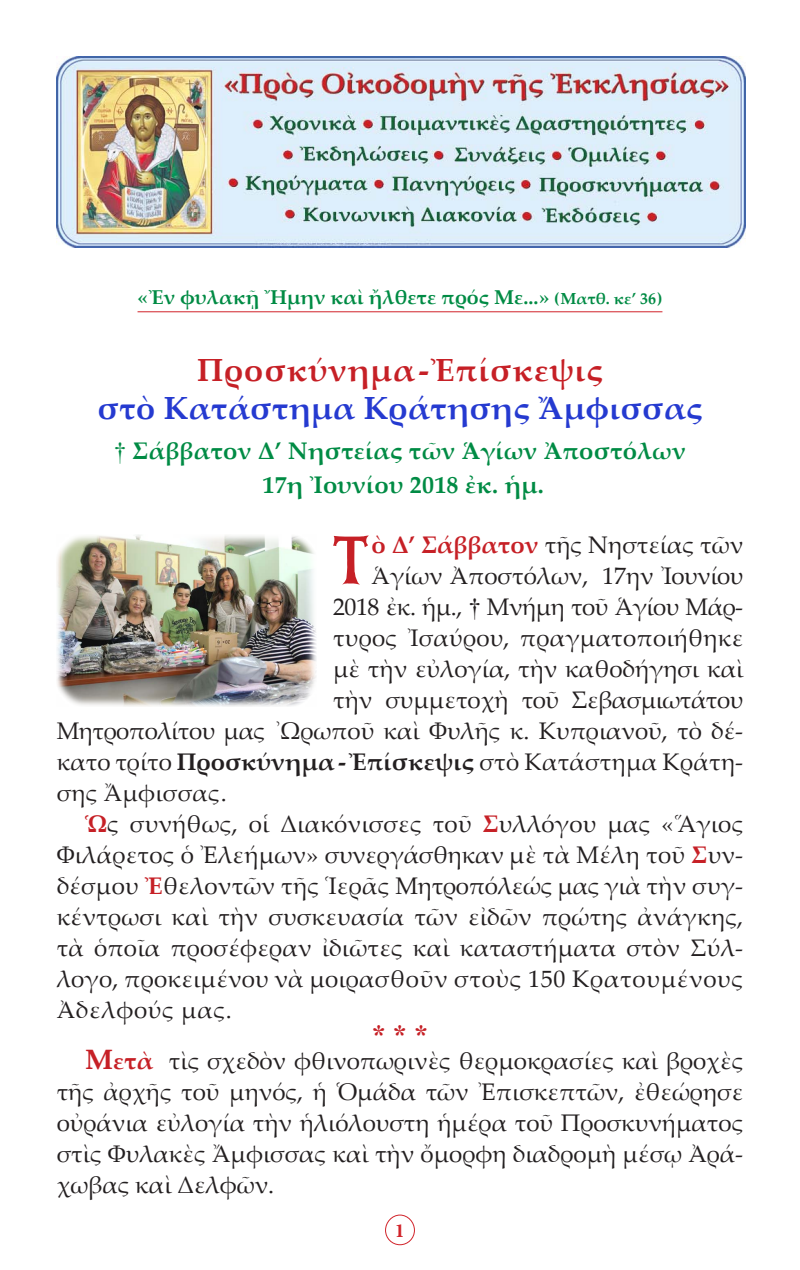
<style>
.page{position:relative;width:800px;height:1270px;background:#fff}
.page>*{position:absolute;margin:0;border:0;box-sizing:border-box;transform-origin:0 0}
.t1{font:68px "BYZIMAK";color:#c62026}
.t2{font:700 32px "Palatino Linotype";letter-spacing:.01em;color:#253ad0}
.t3{font:700 32px "Palatino Linotype";letter-spacing:.03em;color:#c62026}
.t4{font:28px "CTOS New Times Bold Test 1";color:#c62026}
.t5{font:24px/31px "Palatino Linotype";color:#231f20;text-align:justify}
.t6{font:24px "Palatino Linotype";letter-spacing:-.02em;color:#231f20}
.t7{font:700 24px "Palatino Linotype";letter-spacing:.01em;color:#008b44}
.t8{font:700 20px "Palatino Linotype";color:#008b44}
.t9{font:700 20px "Minion Pro";color:#d1232a}
.s1{font-size:16px}
.s2{font-family:"CTOS New Times Roman Test 1";font-weight:400}
.s3{font-weight:700;color:#c62026}
.s4{font-family:"CTOS New Times Roman Test 1"}
.s5{font-weight:700}
.s6{font-weight:700;font-size:28px;color:#c62026}
</style>
<div class="page">
<div style="left:385px;top:1215px;width:30px;height:30px;border:1px solid #d1232a;border-radius:50%"></div>
<hr style="left:138px;top:311px;width:524px;height:1px;background:#d1232a">
<img style="left:57px;top:57px;width:689px;height:191px">
<img style="left:57px;top:535px;width:259px;height:172px">
<p class="t8" style="left:138px;top:283px;width:526px">«Ἐν φυλακῇ Ἤμην καὶ ἤλθετε πρός Με...» <span class="s1">(Ματθ. κε’ 36)</span></p>
<p class="t3" style="left:197px;top:347px;width:407px">Προσκύνημα-Ἐπίσκεψις</p>
<p class="t2" style="left:97px;top:385px;width:607px">στὸ Κατάστημα Κράτησης Ἄμφισσας</p>
<p class="t7" style="left:114px;top:434px;width:573px"><span class="s2">†</span> Σάββατον Δ’ Νηστείας τῶν Ἁγίων Ἀποστόλων</p>
<p class="t7" style="left:262px;top:468px;width:283px">17η Ἰουνίου 2018 ἐκ. ἡμ.</p>
<p class="t1" style="left:331px;top:520px;width:41px">Τ</p>
<p class="t5" style="left:372px;top:528px;width:373px"><span class="s3">ὸ Δ’ Σάββατον</span> τῆς Νηστείας τῶν</p>
<p class="t5" style="left:372px;top:559px;width:373px">Ἁγίων Ἀποστόλων, 17ην Ἰουνίου</p>
<p class="t6" style="left:333px;top:590px;width:412px">2018 ἐκ. ἡμ., <span class="s4">†</span> Μνήμη τοῦ Ἁγίου Μάρ-</p>
<p class="t5" style="left:333px;top:621px;width:412px">τυρος Ἰσαύρου, πραγματοποιήθηκε</p>
<p class="t5" style="left:333px;top:652px;width:412px">μὲ τὴν εὐλογία, τὴν καθοδήγησι καὶ</p>
<p class="t6" style="left:333px;top:683px;width:412px">τὴν συμμετοχὴ τοῦ Σεβασμιωτάτου</p>
<p class="t5" style="left:57px;top:714px;width:688px">Μητροπολίτου μας ᾿Ωρωποῦ καὶ Φυλῆς κ. Κυπριανοῦ, τὸ δέ-</p>
<p class="t5" style="left:57px;top:745px;width:688px">κατο τρίτο <span class="s5">Προσκύνημα -Ἐπίσκεψις</span> στὸ Κατάστημα Κράτη-</p>
<p class="t5" style="left:57px;top:776px;width:172px">σης Ἄμφισσας.</p>
<p class="t5" style="left:57px;top:807px;width:688px;text-indent:28px"><span class="s3">Ὡ</span>ς συνήθως, οἱ Διακόνισσες τοῦ <span class="s3">Σ</span>υλλόγου μας «῞Αγιος Φιλάρετος ὁ Ἐλεήμων» συνεργάσθηκαν μὲ τὰ Μέλη τοῦ <span class="s3">Σ</span>υν&shy;δέσμου <span class="s3">Ἐ</span>θελοντῶν τῆς Ἱερᾶς Μητροπόλεώς μας γιὰ τὴν συγ&shy;κέντρωσι καὶ τὴν συσκευασία τῶν εἰδῶν πρώτης ἀνάγκης, τὰ ὁποῖα προσέφεραν ἰδιῶτες καὶ καταστήματα στὸν Σύλ&shy;λογο, προκειμένου νὰ μοιρασθοῦν στοὺς 150 Κρατουμένους Ἀδελφούς μας.</p>
<p class="t4" style="left:372px;top:1019px;width:57px">* * *</p>
<p class="t5" style="left:57px;top:1045px;width:688px;text-indent:28px"><span class="s6">Μ</span><span class="s3">ετὰ</span> τὶς σχεδὸν φθινοπωρινὲς θερμοκρασίες καὶ βροχὲς τῆς ἀρχῆς τοῦ μηνός, ἡ Ὁμάδα τῶν Ἐπισκεπτῶν, ἐθεώρησε οὐράνια εὐλογία τὴν ἡλιόλουστη ἡμέρα τοῦ Προσκυνήματος στὶς Φυλακὲς Ἄμφισσας καὶ τὴν ὄμορφη διαδρομὴ μέσῳ Ἀρά&shy;χωβας καὶ Δελφῶν.</p>
<p class="t9" style="left:395px;top:1216px;width:11px">1</p>
</div>
